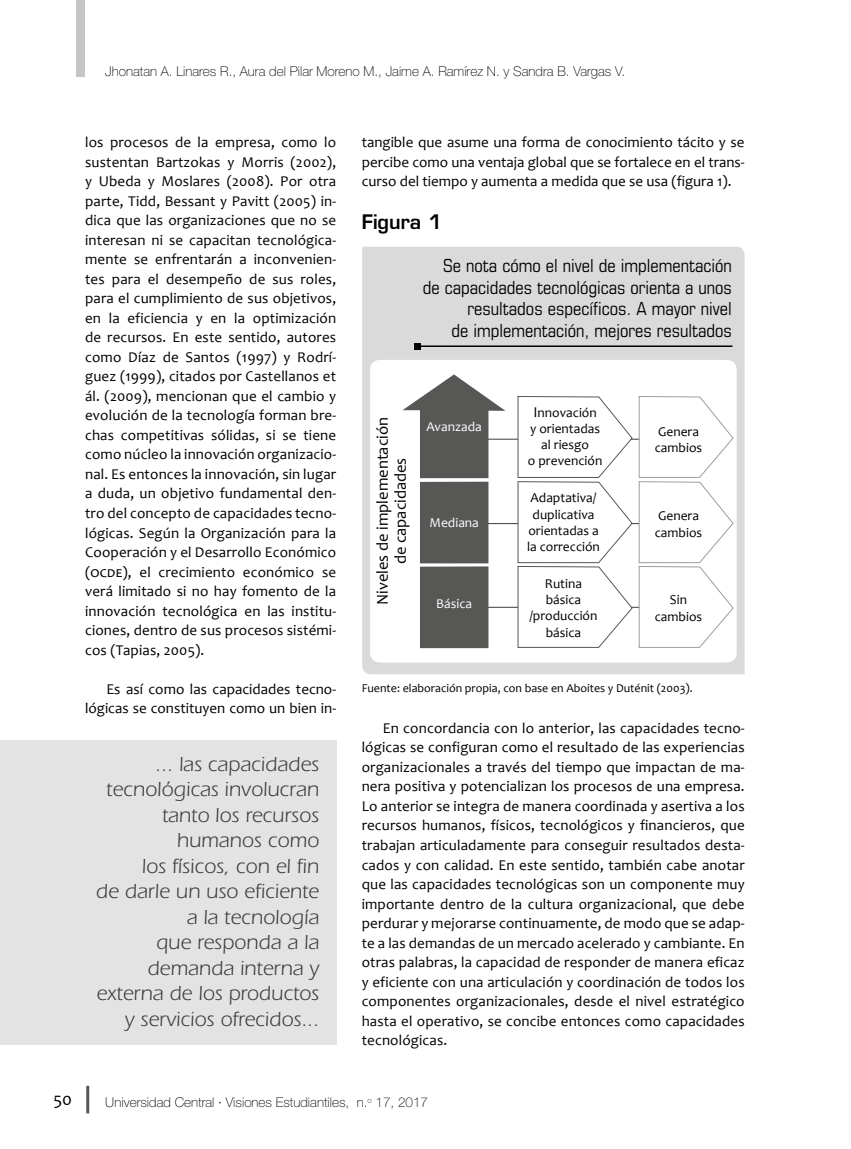
<style>
.page{position:relative;width:851px;height:1149px;background:#fff}
.page>*{position:absolute;margin:0;border:0;box-sizing:border-box;transform-origin:0 0}
.t1{font:21px/25.5px "ITC Eras Std";color:#3c3c3b;text-align:right}
.t2{font:600 19.5px "Eurostile LT Std";color:#000}
.t3{font:condensed 18px/21.6px "Eurostile LT Std";color:#000;text-align:right}
.t4{font:18px "Candara";color:#000}
.t5{font:16.5px/18px "Candara";color:#000;text-align:center}
.t6{font:15px/19.5px "Candara";color:#000;text-align:justify}
.t7{font:13.5px/16.2px "Candara";color:#000;text-align:center}
.t8{font:100 13.5px "Helvetica Neue LT Std";color:#000}
.t9{font:13.5px "Candara";color:#fff}
.t10{font:12px "Candara";color:#000}
.s1{font-size:15px}
</style>
<div class="page">
<hr style="left:86px;top:1085px;width:3px;height:28px;background:#575756">
<div style="left:362px;top:246px;width:382px;height:428px;background:#dadada"></div>
<div style="left:370px;top:360px;width:366px;height:302px;background:#fff;border-radius:10px"></div>
<svg style="left:402px;top:374px;width:103px;height:104px"></svg>
<hr style="left:487px;top:438px;width:163px;height:1px;background:#3c3c3b">
<hr style="left:478px;top:606px;width:163px;height:1px;background:#3c3c3b">
<hr style="left:487px;top:523px;width:163px;height:1px;background:#3c3c3b">
<div style="left:420px;top:481px;width:68px;height:82px;background:#575756"></div>
<div style="left:420px;top:566px;width:68px;height:82px;background:#575756"></div>
<hr style="left:418px;top:345px;width:314px;height:2px;background:#000">
<svg style="left:415px;top:343px;width:6px;height:6px"></svg>
<div style="left:77px;top:0;width:8px;height:77px;background:#c6c6c6"></div>
<div style="left:0;top:739px;width:336px;height:305px;background:#e3e3e3"></div>
<svg style="left:516px;top:396px;width:217px;height:252px"></svg>
<p class="t8" style="left:105px;top:64px;width:521px">Jhonatan A. Linares R., Aura del Pilar Moreno M., Jaime A. Ramírez N. y Sandra B. Vargas V.</p>
<p class="t6" style="left:85px;top:132px;width:252px">los procesos de la empresa, como lo sustentan Bartzokas y Morris (2002), y Ubeda y Moslares (2008). Por otra parte, Tidd, Bessant y Pavitt (2005) in&shy;dica que las organizaciones que no se interesan ni se capacitan tecnológica&shy;mente se enfrentarán a inconvenien&shy;tes para el desempeño de sus roles, para el cumplimiento de sus objetivos, en la eficiencia y en la optimización de recursos. En este sentido, autores como Díaz de Santos (1997) y Rodrí&shy;guez (1999), citados por Castellanos et ál. (2009), mencionan que el cambio y evolución de la tecnología forman bre&shy;chas competitivas sólidas, si se tiene como núcleo la innovación organizacio&shy;nal. Es entonces la innovación, sin lugar a duda, un objetivo fundamental den&shy;tro del concepto de capacidades tecno&shy;lógicas. Según la Organización para la Cooperación y el Desarrollo Económico (ocde), el crecimiento económico se verá limitado si no hay fomento de la innovación tecnológica en las institu&shy;ciones, dentro de sus procesos sistémi&shy;cos (Tapias, 2005).</p>
<p class="t6" style="left:85px;top:678px;width:252px;text-align:right">Es así como las capacidades tecno&shy;lógicas se constituyen como un bien in-</p>
<h1 class="t1" style="left:96px;top:751px;width:225px">... las capacidades tecnológicas involucran tanto los recursos humanos como<br>los físicos, con el fin<br>de darle un uso eficiente a la tecnología<br>que responda a la demanda interna y externa de los productos y servicios ofrecidos...</h1>
<p class="t6" style="left:361px;top:132px;width:384px">tangible que asume una forma de conocimiento tácito y se percibe como una ventaja global que se fortalece en el trans&shy;curso del tiempo y aumenta a medida que se usa (figura 1).</p>
<h2 class="t2" style="left:361px;top:210px;width:82px">Figura 1</h2>
<p class="t3" style="left:423px;top:254px;width:310px">Se nota cómo el nivel de implementación de capacidades tecnológicas orienta a unos resultados específicos. A mayor nivel<br>de implementación, mejores resultados</p>
<p class="t5" style="left:373px;top:604px;width:189px;rotate:-90deg">Niveles de implementación de capacidades</p>
<p class="t9" style="left:426px;top:418px;width:57px">Avanzada</p>
<p class="t9" style="left:429px;top:513px;width:51px">Mediana</p>
<p class="t9" style="left:436px;top:595px;width:37px">Básica</p>
<p class="t7" style="left:528px;top:404px;width:76px"><span class="s1">I</span>nnovación<br>y orientadas al riesgo<br>o prevención</p>
<p class="t7" style="left:527px;top:489px;width:74px">Adaptativa/ duplicativa orientadas a la corrección</p>
<p class="t7" style="left:529px;top:575px;width:70px">Rutina básica /producción básica</p>
<p class="t7" style="left:654px;top:423px;width:49px;text-align:left">Genera cambios</p>
<p class="t7" style="left:654px;top:507px;width:49px;text-align:left">Genera cambios</p>
<p class="t7" style="left:654px;top:591px;width:49px">Sin cambios</p>
<p class="t10" style="left:361px;top:680px;width:332px">Fuente: elaboración propia, con base en Aboites y Duténit (2003).</p>
<p class="t6" style="left:361px;top:718px;width:384px;text-indent:21px">En concordancia con lo anterior, las capacidades tecno&shy;lógicas se configuran como el resultado de las experiencias organizacionales a través del tiempo que impactan de ma&shy;nera positiva y potencializan los procesos de una empresa.<br>Lo anterior se integra de manera coordinada y asertiva a los recursos humanos, físicos, tecnológicos y financieros, que trabajan articuladamente para conseguir resultados desta&shy;cados y con calidad. En este sentido, también cabe anotar que las capacidades tecnológicas son un componente muy importante dentro de la cultura organizacional, que debe perdurar y mejorarse continuamente, de modo que se adap&shy;te a las demandas de un mercado acelerado y cambiante. En otras palabras, la capacidad de responder de manera eficaz y eficiente con una articulación y coordinación de todos los componentes organizacionales, desde el nivel estratégico hasta el operativo, se concibe entonces como capacidades tecnológicas.</p>
<p class="t4" style="left:53px;top:1087px;width:20px">50</p>
<p class="t8" style="left:105px;top:1094px;width:324px">Universidad Central ∙ Visiones Estudiantiles, n.<sup>o</sup> 17, 2017</p>
</div>
